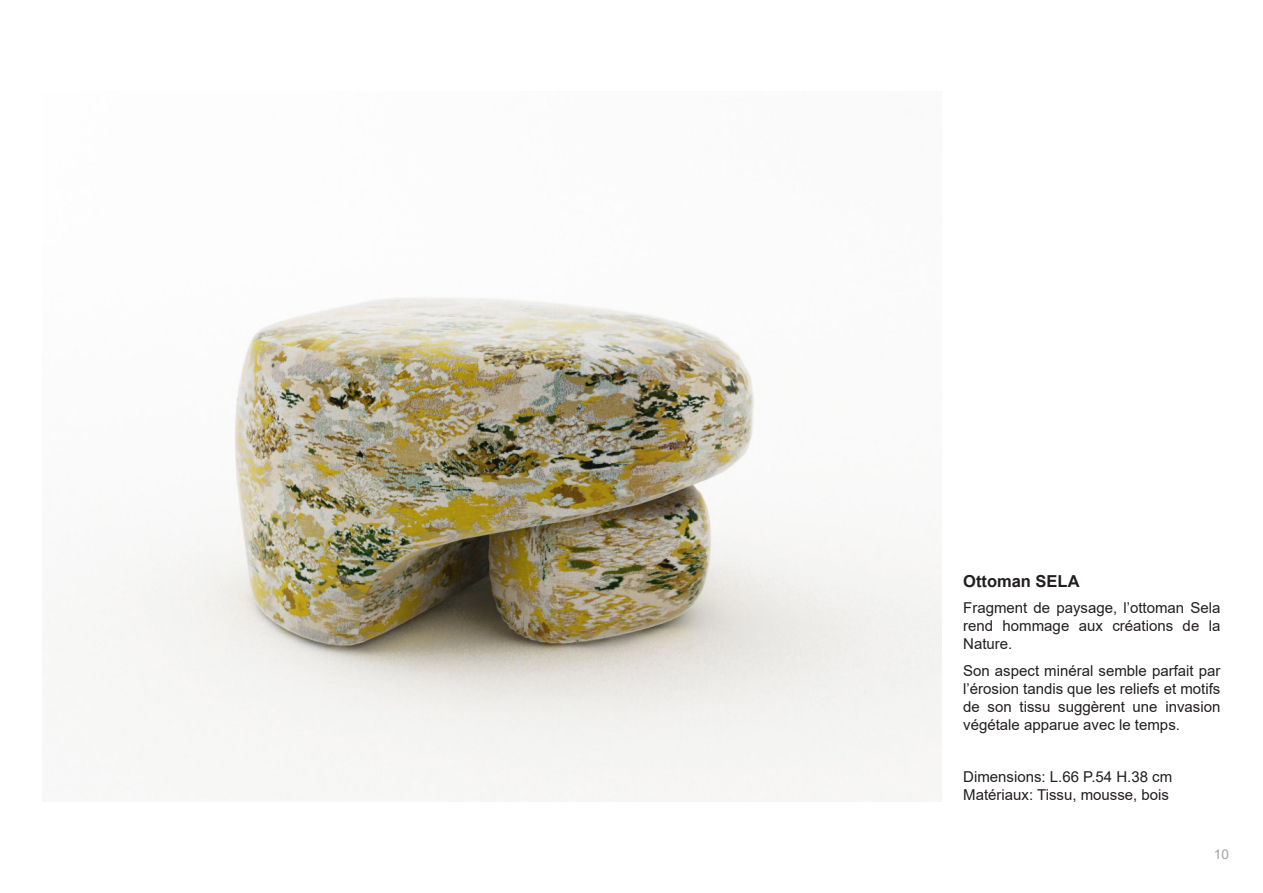
<style>
.page{position:relative;width:1263px;height:893px;background:#fff}
.page>*{position:absolute;margin:0;border:0;box-sizing:border-box;transform-origin:0 0}
.Style_de_paragraphe{font:700 16.5px "Arial";color:#231f20}
.Style_de_paragraphe-2{font:15px/18px "Arial";color:#231f20;text-align:justify}
.t1{font:13.5px "Arial";color:#a1a1a1}
</style>
<div class="page">
<img style="left:43px;top:297px;width:899px;height:504px">
<p class="Style_de_paragraphe" style="left:963px;top:569px;width:118px">Ottoman SELA</p>
<p class="Style_de_paragraphe-2" style="left:963px;top:599px;width:259px">Fragment de paysage, l’ottoman Sela rend hommage aux créations de la Nature.</p>
<p class="Style_de_paragraphe-2" style="left:963px;top:661px;width:259px">Son aspect minéral semble parfait par l’érosion tandis que les reliefs et motifs de son tissu suggèrent une invasion végétale apparue avec le temps.</p>
<p class="Style_de_paragraphe-2" style="left:963px;top:768px;width:210px">Dimensions: L.66 P.54 H.38 cm</p>
<p class="Style_de_paragraphe-2" style="left:963px;top:786px;width:207px">Matériaux: Tissu, mousse, bois</p>
<p class="t1" style="left:1214px;top:845px;width:17px">10</p>
</div>
